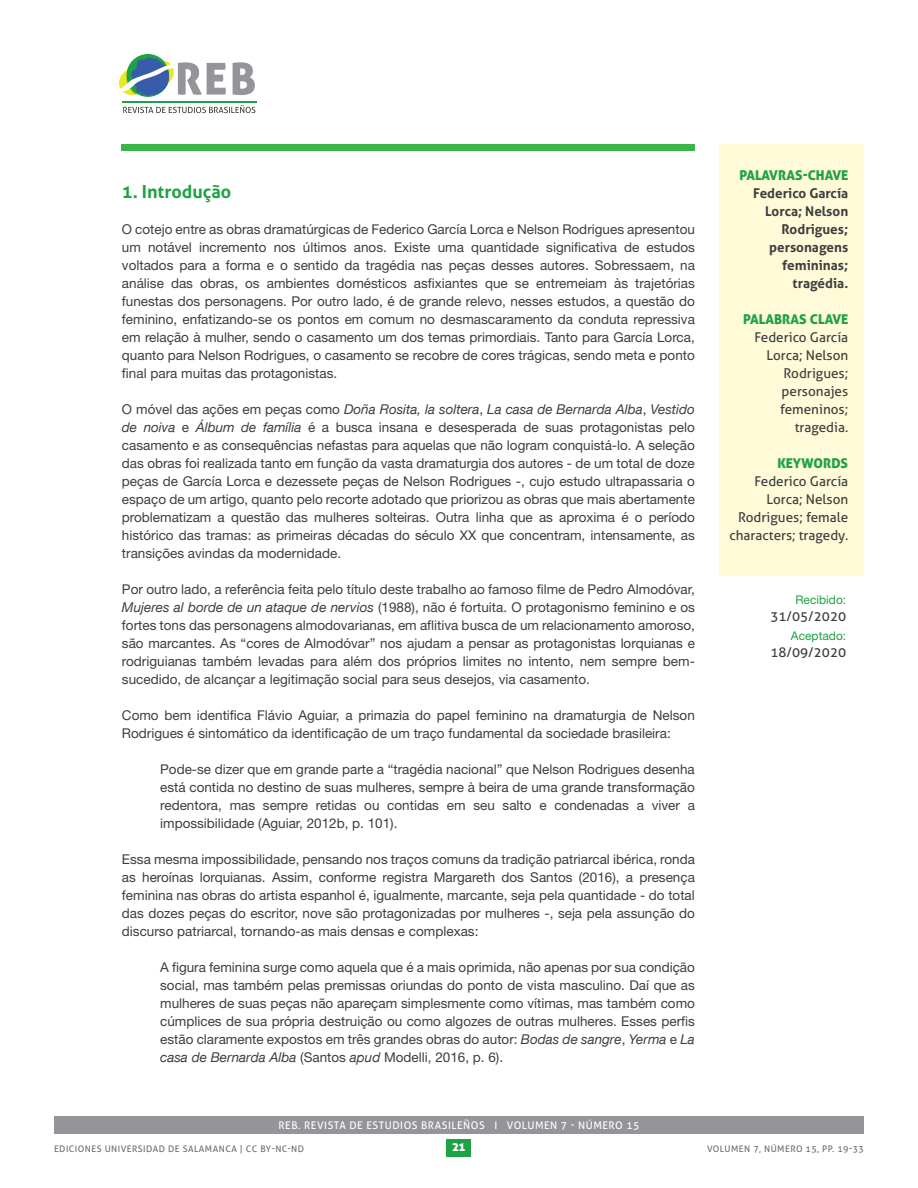
<style>
.page{position:relative;width:918px;height:1188px;background:#fff}
.page>*{position:absolute;margin:0;border:0;box-sizing:border-box;transform-origin:0 0}
.Subtítulo_I{font:700 18px "Aller";color:#1fa245}
.t1{font:13.5px/18px "Helvetica Neue";color:#3e3e3f;text-align:justify}
.body{font:13.5px/18px "Aller";color:#3e3e3f;text-align:right}
.t2{font:700 13.5px/18px "Aller";color:#3e3e3f;text-align:right}
.body-2{font:13.5px "Aller Display";color:#1fa245}
.body-3{font:12px "Helvetica Neue";color:#1fa245}
.t3{font:12px "Aller Display";color:#fff}
.t4{font:10.5px "Aller";letter-spacing:.05em;color:#fff}
.t5{font:9px "Aller";letter-spacing:.05em;color:#6c6d70}
.s1{font-family:"Helvetica Neue LT Com";font-style:italic}
</style>
<div class="page">
<div style="left:447px;top:1139px;width:24px;height:18px;background:#1fa245"></div>
<svg style="left:233px;top:62px;width:22px;height:33px"></svg>
<svg style="left:123px;top:105px;width:132px;height:8px"></svg>
<hr style="left:122px;top:101px;width:134px;height:2px;background:#1fa245">
<div style="left:126px;top:54px;width:43px;height:43px;background:#1fa245;border-radius:50%"></div>
<svg style="left:119px;top:57px;width:107px;height:40px"></svg>
<div style="left:122px;top:144px;width:573px;height:6px;background:#3ab54a"></div>
<div style="left:54px;top:1116px;width:810px;height:18px;background:#939598"></div>
<div style="left:720px;top:144px;width:144px;height:432px;background:#fffbd9"></div>
<p class="Subtítulo_I" style="left:122px;top:181px;width:111px">1. Introdução</p>
<p class="t1" style="left:122px;top:220px;width:575px">O cotejo entre as obras dramatúrgicas de Federico García Lorca e Nelson Rodrigues apresentou um notável incremento nos últimos anos. Existe uma quantidade significativa de estudos voltados para a forma e o sentido da tragédia nas peças desses autores. Sobressaem, na análise das obras, os ambientes domésticos asfixiantes que se entremeiam às trajetórias funestas dos personagens. Por outro lado, é de grande relevo, nesses estudos, a questão do feminino, enfatizando-se os pontos em comum no desmascaramento da conduta repressiva em relação à mulher, sendo o casamento um dos temas primordiais. Tanto para García Lorca, quanto para Nelson Rodrigues, o casamento se recobre de cores trágicas, sendo meta e ponto final para muitas das protagonistas.</p>
<p class="t1" style="left:122px;top:400px;width:575px">O móvel das ações em peças como <span class="s1">Doña Rosita, la soltera</span>, <span class="s1">La casa de Bernarda Alba</span>, <span class="s1">Vestido de noiva</span> e <span class="s1">Álbum de família</span> é a busca insana e desesperada de suas protagonistas pelo casamento e as consequências nefastas para aquelas que não logram conquistá-lo. A seleção das obras foi realizada tanto em função da vasta dramaturgia dos autores - de um total de doze peças de García Lorca e dezessete peças de Nelson Rodrigues -, cujo estudo ultrapassaria o espaço de um artigo, quanto pelo recorte adotado que priorizou as obras que mais abertamente problematizam a questão das mulheres solteiras. Outra linha que as aproxima é o período histórico das tramas: as primeiras décadas do século XX que concentram, intensamente, as transições avindas da modernidade.</p>
<p class="t1" style="left:122px;top:580px;width:575px">Por outro lado, a referência feita pelo título deste trabalho ao famoso filme de Pedro Almodóvar, <span class="s1">Mujeres al borde de un ataque de nervios</span> (1988), não é fortuita. O protagonismo feminino e os fortes tons das personagens almodovarianas, em aflitiva busca de um relacionamento amoroso, são marcantes. As “cores de Almodóvar” nos ajudam a pensar as protagonistas lorquianas e rodriguianas também levadas para além dos próprios limites no intento, nem sempre bem&shy;sucedido, de alcançar a legitimação social para seus desejos, via casamento.</p>
<p class="t1" style="left:122px;top:706px;width:574px">Como bem identifica Flávio Aguiar, a primazia do papel feminino na dramaturgia de Nelson<br>Rodrigues é sintomático da identificação de um traço fundamental da sociedade brasileira:</p>
<p class="t1" style="left:160px;top:760px;width:536px">Pode-se dizer que em grande parte a “tragédia nacional” que Nelson Rodrigues desenha está contida no destino de suas mulheres, sempre à beira de uma grande transformação redentora, mas sempre retidas ou contidas em seu salto e condenadas a viver a impossibilidade (Aguiar, 2012b, p. 101).</p>
<p class="t1" style="left:122px;top:850px;width:575px">Essa mesma impossibilidade, pensando nos traços comuns da tradição patriarcal ibérica, ronda as heroínas lorquianas. Assim, conforme registra Margareth dos Santos (2016), a presença feminina nas obras do artista espanhol é, igualmente, marcante, seja pela quantidade - do total das dozes peças do escritor, nove são protagonizadas por mulheres -, seja pela assunção do discurso patriarcal, tornando-as mais densas e complexas:</p>
<p class="t1" style="left:160px;top:958px;width:536px">A figura feminina surge como aquela que é a mais oprimida, não apenas por sua condição social, mas também pelas premissas oriundas do ponto de vista masculino. Daí que as mulheres de suas peças não apareçam simplesmente como vítimas, mas também como cúmplices de sua própria destruição ou como algozes de outras mulheres. Esses perfis estão claramente expostos em três grandes obras do autor: <span class="s1">Bodas de sangre</span>, <span class="s1">Yerma</span> e <span class="s1">La casa de Bernarda Alba</span> (Santos <span class="s1">apud</span> Modelli, 2016, p. 6).</p>
<p class="body-2" style="left:739px;top:167px;width:110px">PALAVRAS-CHAVE</p>
<p class="t2" style="left:753px;top:184px;width:97px">Federico García<br>Lorca; Nelson<br>Rodrigues; personagens femininas; tragédia.</p>
<p class="body-2" style="left:743px;top:311px;width:106px">PALABRAS CLAVE</p>
<p class="body" style="left:754px;top:328px;width:95px">Federico García<br>Lorca; Nelson<br>Rodrigues; personajes femeninos; tragedia.</p>
<p class="body-2" style="left:777px;top:455px;width:72px">KEYWORDS</p>
<p class="body" style="left:729px;top:472px;width:120px">Federico García<br>Lorca; Nelson<br>Rodrigues; female characters; tragedy.</p>
<p class="body-3" style="left:795px;top:593px;width:52px">Recibido:</p>
<p class="body" style="left:770px;top:607px;width:77px">31/05/2020</p>
<p class="body-3" style="left:791px;top:629px;width:57px">Aceptado:</p>
<p class="body" style="left:770px;top:643px;width:77px">18/09/2020</p>
<p class="t4" style="left:278px;top:1119px;width:363px">REB. REVISTA DE ESTUDIOS BRASILEÑOS I VOLUMEN 7 - NÚMERO 15</p>
<p class="t5" style="left:54px;top:1143px;width:252px">EDICIONES UNIVERSIDAD DE SALAMANCA | CC BY-NC-ND</p>
<p class="t3" style="left:453px;top:1139px;width:14px">21</p>
<p class="t5" style="left:707px;top:1143px;width:158px">VOLUMEN 7, NÚMERO 15, PP. 19-33</p>
</div>
